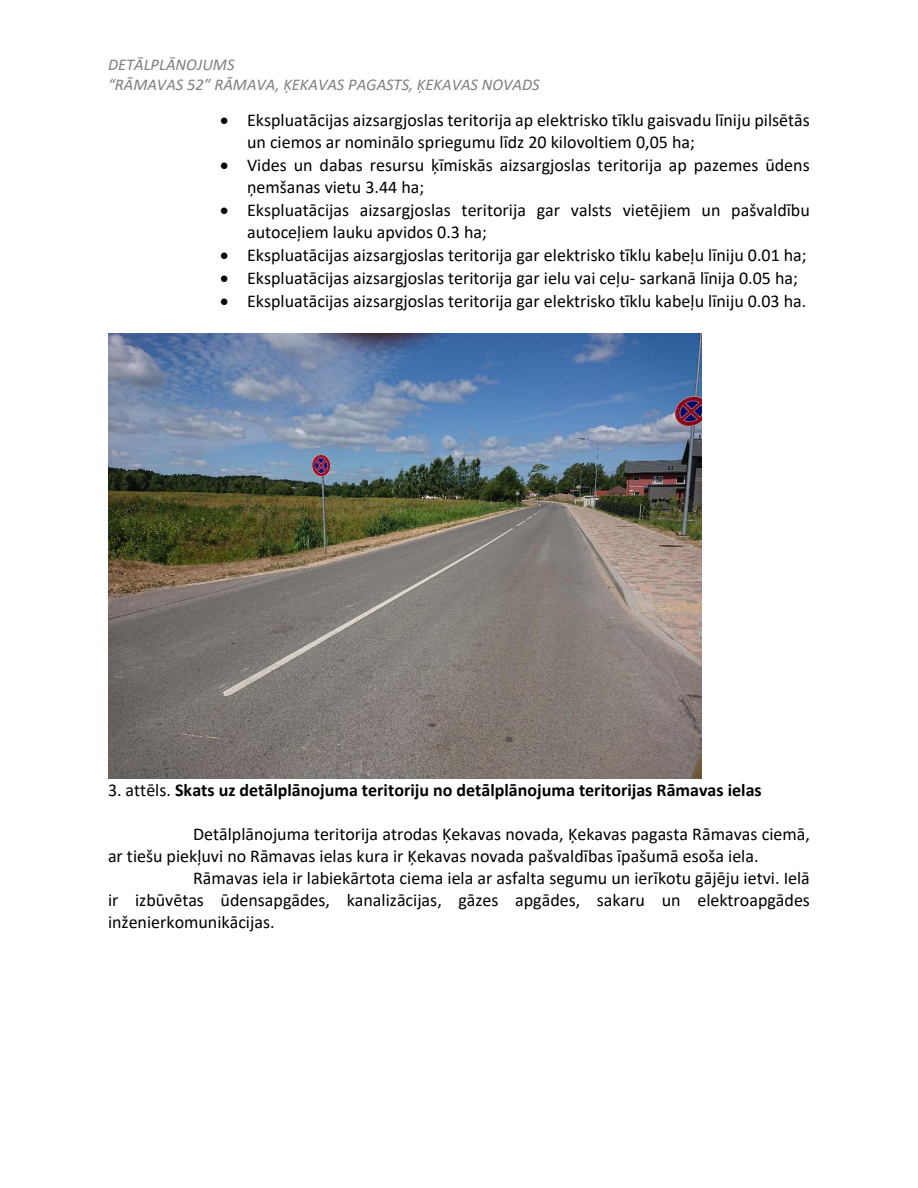
<style>
.page{position:relative;width:918px;height:1188px;background:#fff}
.page>*{position:absolute;margin:0;border:0;box-sizing:border-box;transform-origin:0 0}
.t1{font:18px/21.9px "Calibri";color:#000}
.t2{font:700 18px "Calibri";color:#000}
.t3{font:italic 16.5px/20.1px "Calibri";color:#7f7f7f}
.s1{font-weight:400}
</style>
<div class="page">
<img style="left:108px;top:333px;width:593px;height:445px">
<p class="t3" style="left:108px;top:56px;width:433px">DETĀLPLĀNOJUMS<br>“RĀMAVAS 52” RĀMAVA, ĶEKAVAS PAGASTS, ĶEKAVAS NOVADS</p>
<p class="t1" style="left:247px;top:111px;width:564px;text-indent:-27px">• Ekspluatācijas aizsargjoslas teritorija ap elektrisko tīklu gaisvadu līniju pilsētās un ciemos ar nominālo spriegumu līdz 20 kilovoltiem 0,05 ha;</p>
<p class="t1" style="left:247px;top:156px;width:564px;text-indent:-27px">• Vides un dabas resursu ķīmiskās aizsargjoslas teritorija ap pazemes ūdens ņemšanas vietu 3.44 ha;</p>
<p class="t1" style="left:247px;top:200px;width:564px;text-indent:-27px">• Ekspluatācijas aizsargjoslas teritorija gar valsts vietējiem un pašvaldību autoceļiem lauku apvidos 0.3 ha;</p>
<p class="t1" style="left:220px;top:245px;width:588px">• Ekspluatācijas aizsargjoslas teritorija gar elektrisko tīklu kabeļu līniju 0.01 ha;</p>
<p class="t1" style="left:220px;top:268px;width:579px">• Ekspluatācijas aizsargjoslas teritorija gar ielu vai ceļu- sarkanā līnija 0.05 ha;</p>
<p class="t1" style="left:220px;top:291px;width:588px">• Ekspluatācijas aizsargjoslas teritorija gar elektrisko tīklu kabeļu līniju 0.03 ha.</p>
<p class="t2" style="left:108px;top:783px;width:655px"><span class="s1">3. attēls.</span> Skats uz detālplānojuma teritoriju no detālplānojuma teritorijas Rāmavas ielas</p>
<p class="t1" style="left:108px;top:825px;width:704px;text-indent:85px">Detālplānojuma teritorija atrodas Ķekavas novada, Ķekavas pagasta Rāmavas ciemā, ar tiešu piekļuvi no Rāmavas ielas kura ir Ķekavas novada pašvaldības īpašumā esoša iela.</p>
<p class="t1" style="left:108px;top:869px;width:704px;text-align:justify;text-indent:85px">Rāmavas iela ir labiekārtota ciema iela ar asfalta segumu un ierīkotu gājēju ietvi. Ielā ir izbūvētas ūdensapgādes, kanalizācijas, gāzes apgādes, sakaru un elektroapgādes inženierkomunikācijas.</p>
</div>
